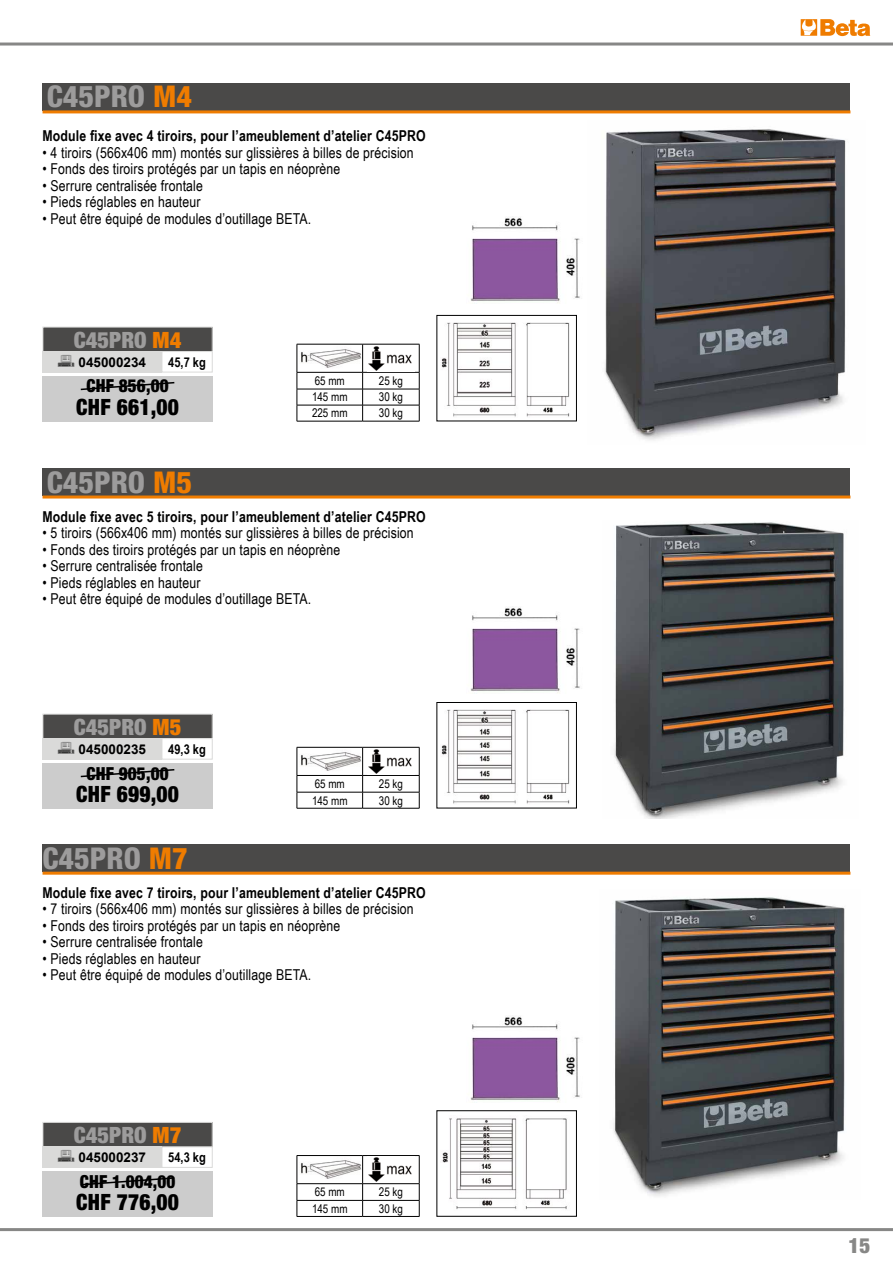
<style>
.page{position:relative;width:893px;height:1263px;background:#fff}
.page>*{position:absolute;margin:0;border:0;box-sizing:border-box;transform-origin:0 0}
.t1{font:800 condensed 30px "Helvetica Neue LT Std";color:#9d9c9c}
.t2{font:900 condensed 22.5px "Helvetica Neue LT Std";letter-spacing:.01em;color:#000;scale:.95 1}
.t3{font:900 condensed 22.5px "Helvetica Neue LT Std";color:#9d9c9c}
.t4{font:900 condensed 21px "Helvetica Neue LT Std";color:#878786}
.t5{font:900 condensed 18px "Helvetica Neue LT Std";letter-spacing:.01em;color:#000;scale:.95 1}
.t6{font:15px "Arial Beta Narrow";letter-spacing:.01em;color:#000}
.t7{font:700 15px "Arial Beta Narrow";letter-spacing:.01em;color:#000}
.t8{font:700 13.5px "Arial Beta";color:#000}
.t9{font:700 13.5px "Arial Beta Narrow";color:#000}
.t10{font:12px "Arial Beta Narrow";color:#000}
.s1{color:#ef7c00}
</style>
<div class="page">
<svg style="left:801px;top:19px;width:69px;height:17px"></svg>
<hr style="left:0;top:43px;width:893px;height:3px;background:#878786">
<hr style="left:0;top:1228px;width:893px;height:3px;background:#878786">
<img style="left:605px;top:129px;width:241px;height:311px">
<hr style="left:297px;top:344px;width:66px;height:1px;background:#000">
<hr style="left:363px;top:344px;width:56px;height:1px;background:#000">
<hr style="left:297px;top:372px;width:66px;height:1px;background:#000">
<hr style="left:363px;top:372px;width:56px;height:1px;background:#000">
<hr style="left:297px;top:389px;width:66px;height:1px;background:#000">
<hr style="left:363px;top:389px;width:56px;height:1px;background:#000">
<hr style="left:297px;top:405px;width:66px;height:1px;background:#000">
<svg style="left:297px;top:344px;width:1px;height:77px"></svg>
<hr style="left:363px;top:405px;width:56px;height:1px;background:#000">
<svg style="left:362px;top:344px;width:1px;height:77px"></svg>
<svg style="left:419px;top:344px;width:1px;height:77px"></svg>
<hr style="left:297px;top:421px;width:66px;height:1px;background:#000">
<hr style="left:363px;top:421px;width:56px;height:1px;background:#000">
<img style="left:301px;top:349px;width:60px;height:19px">
<img style="left:368px;top:346px;width:44px;height:25px">
<img style="left:614px;top:522px;width:230px;height:297px">
<hr style="left:297px;top:747px;width:66px;height:1px;background:#000">
<hr style="left:363px;top:747px;width:56px;height:1px;background:#000">
<hr style="left:297px;top:775px;width:66px;height:1px;background:#000">
<hr style="left:363px;top:775px;width:56px;height:1px;background:#000">
<hr style="left:297px;top:792px;width:66px;height:1px;background:#000">
<svg style="left:297px;top:747px;width:1px;height:61px"></svg>
<hr style="left:363px;top:792px;width:56px;height:1px;background:#000">
<svg style="left:362px;top:747px;width:1px;height:61px"></svg>
<svg style="left:419px;top:747px;width:1px;height:61px"></svg>
<hr style="left:297px;top:808px;width:66px;height:1px;background:#000">
<hr style="left:363px;top:808px;width:56px;height:1px;background:#000">
<img style="left:301px;top:752px;width:60px;height:19px">
<img style="left:368px;top:749px;width:44px;height:25px">
<img style="left:613px;top:897px;width:232px;height:299px">
<hr style="left:297px;top:1155px;width:66px;height:1px;background:#000">
<hr style="left:363px;top:1155px;width:56px;height:1px;background:#000">
<hr style="left:297px;top:1183px;width:66px;height:1px;background:#000">
<hr style="left:363px;top:1183px;width:56px;height:1px;background:#000">
<hr style="left:297px;top:1200px;width:66px;height:1px;background:#000">
<svg style="left:297px;top:1156px;width:1px;height:60px"></svg>
<hr style="left:363px;top:1200px;width:56px;height:1px;background:#000">
<svg style="left:362px;top:1156px;width:1px;height:60px"></svg>
<svg style="left:419px;top:1156px;width:1px;height:60px"></svg>
<hr style="left:297px;top:1216px;width:66px;height:1px;background:#000">
<hr style="left:363px;top:1216px;width:56px;height:1px;background:#000">
<img style="left:301px;top:1160px;width:60px;height:19px">
<img style="left:368px;top:1157px;width:44px;height:25px">
<img style="left:470px;top:216px;width:110px;height:87px">
<img style="left:441px;top:322px;width:129px;height:95px">
<div style="left:436px;top:315px;width:141px;height:106px;border:1px solid #000"></div>
<img style="left:470px;top:606px;width:110px;height:87px">
<img style="left:470px;top:1015px;width:110px;height:88px">
<img style="left:441px;top:709px;width:129px;height:95px">
<div style="left:436px;top:702px;width:141px;height:106px;border:1px solid #000"></div>
<img style="left:442px;top:1118px;width:125px;height:92px">
<div style="left:436px;top:1110px;width:141px;height:107px;border:1px solid #000"></div>
<div style="left:43px;top:83px;width:807px;height:28px;background:#4a4948"></div>
<hr style="left:43px;top:110px;width:807px;height:3px;background:#ef7c00">
<div style="left:43px;top:844px;width:807px;height:28px;background:#4a4948"></div>
<hr style="left:43px;top:872px;width:807px;height:3px;background:#ef7c00">
<div style="left:43px;top:468px;width:807px;height:28px;background:#4a4948"></div>
<hr style="left:43px;top:495px;width:807px;height:3px;background:#ef7c00">
<div style="left:43px;top:327px;width:169px;height:25px;background:#4a4948"></div>
<div style="left:43px;top:327px;width:170px;height:25px;border:1px solid #dadad9"></div>
<div style="left:43px;top:351px;width:119px;height:21px;background:#dadad9"></div>
<div style="left:162px;top:351px;width:51px;height:21px;border:1px solid #dadad9"></div>
<div style="left:43px;top:714px;width:169px;height:25px;background:#4a4948"></div>
<div style="left:43px;top:714px;width:170px;height:25px;border:1px solid #dadad9"></div>
<div style="left:43px;top:738px;width:119px;height:21px;background:#dadad9"></div>
<div style="left:162px;top:738px;width:51px;height:21px;border:1px solid #dadad9"></div>
<div style="left:43px;top:1122px;width:169px;height:25px;background:#4a4948"></div>
<div style="left:43px;top:1122px;width:170px;height:25px;border:1px solid #dadad9"></div>
<div style="left:43px;top:1146px;width:119px;height:22px;background:#dadad9"></div>
<div style="left:162px;top:1146px;width:51px;height:22px;border:1px solid #dadad9"></div>
<div style="left:43px;top:376px;width:170px;height:45px;background:#ccc"></div>
<div style="left:43px;top:763px;width:170px;height:45px;background:#ccc"></div>
<div style="left:43px;top:1171px;width:170px;height:46px;background:#ccc"></div>
<svg style="left:80px;top:381px;width:95px;height:10px"></svg>
<svg style="left:80px;top:769px;width:95px;height:9px"></svg>
<svg style="left:80px;top:1177px;width:95px;height:9px"></svg>
<h1 class="t1" style="left:47px;top:78px;width:147px">C45PRO <span class="s1">M4</span></h1>
<p class="t7" style="left:43px;top:124px;width:385px">Module fixe avec 4 tiroirs, pour l’ameublement d’atelier C45PRO</p>
<p class="t6" style="left:43px;top:141px;width:373px">• 4 tiroirs (566x406 mm) montés sur glissières à billes de précision</p>
<p class="t6" style="left:43px;top:158px;width:299px">• Fonds des tiroirs protégés par un tapis en néoprène</p>
<p class="t6" style="left:43px;top:174px;width:162px">• Serrure centralisée frontale</p>
<p class="t6" style="left:43px;top:191px;width:160px">• Pieds réglables en hauteur</p>
<p class="t6" style="left:43px;top:207px;width:270px">• Peut être équipé de modules d’outillage BETA.</p>
<h2 class="t3" style="left:74px;top:326px;width:109px">C45PRO <span class="s1">M4</span></h2>
<p class="t8" style="left:79px;top:353px;width:69px">045000234</p>
<p class="t9" style="left:168px;top:352px;width:39px">45,7 kg</p>
<p class="t5" style="left:87px;top:375px;width:88px">CHF 856,00</p>
<h2 class="t2" style="left:76px;top:393px;width:110px">CHF 661,00</h2>
<h1 class="t1" style="left:47px;top:463px;width:147px">C45PRO <span class="s1">M5</span></h1>
<p class="t10" style="left:315px;top:372px;width:32px">65 mm</p>
<p class="t10" style="left:379px;top:372px;width:26px">25 kg</p>
<p class="t10" style="left:312px;top:388px;width:37px">145 mm</p>
<p class="t10" style="left:379px;top:388px;width:26px">30 kg</p>
<p class="t10" style="left:312px;top:404px;width:37px">225 mm</p>
<p class="t10" style="left:379px;top:404px;width:26px">30 kg</p>
<p class="t7" style="left:43px;top:505px;width:385px">Module fixe avec 5 tiroirs, pour l’ameublement d’atelier C45PRO</p>
<p class="t6" style="left:43px;top:522px;width:373px">• 5 tiroirs (566x406 mm) montés sur glissières à billes de précision</p>
<p class="t6" style="left:43px;top:538px;width:299px">• Fonds des tiroirs protégés par un tapis en néoprène</p>
<p class="t6" style="left:43px;top:555px;width:162px">• Serrure centralisée frontale</p>
<p class="t6" style="left:43px;top:571px;width:160px">• Pieds réglables en hauteur</p>
<p class="t6" style="left:43px;top:588px;width:270px">• Peut être équipé de modules d’outillage BETA.</p>
<h2 class="t3" style="left:74px;top:713px;width:109px">C45PRO <span class="s1">M5</span></h2>
<p class="t8" style="left:79px;top:740px;width:69px">045000235</p>
<p class="t9" style="left:168px;top:739px;width:39px">49,3 kg</p>
<p class="t5" style="left:87px;top:762px;width:88px">CHF 905,00</p>
<h2 class="t2" style="left:76px;top:780px;width:110px">CHF 699,00</h2>
<h1 class="t1" style="left:43px;top:839px;width:147px">C45PRO <span class="s1">M7</span></h1>
<p class="t10" style="left:315px;top:775px;width:32px">65 mm</p>
<p class="t10" style="left:379px;top:775px;width:26px">25 kg</p>
<p class="t10" style="left:312px;top:791px;width:37px">145 mm</p>
<p class="t10" style="left:379px;top:791px;width:26px">30 kg</p>
<p class="t7" style="left:43px;top:881px;width:385px">Module fixe avec 7 tiroirs, pour l’ameublement d’atelier C45PRO</p>
<p class="t6" style="left:43px;top:898px;width:373px">• 7 tiroirs (566x406 mm) montés sur glissières à billes de précision</p>
<p class="t6" style="left:43px;top:915px;width:299px">• Fonds des tiroirs protégés par un tapis en néoprène</p>
<p class="t6" style="left:43px;top:931px;width:162px">• Serrure centralisée frontale</p>
<p class="t6" style="left:43px;top:948px;width:160px">• Pieds réglables en hauteur</p>
<p class="t6" style="left:43px;top:964px;width:270px">• Peut être équipé de modules d’outillage BETA.</p>
<h2 class="t3" style="left:74px;top:1121px;width:109px">C45PRO <span class="s1">M7</span></h2>
<p class="t8" style="left:79px;top:1148px;width:69px">045000237</p>
<p class="t9" style="left:168px;top:1147px;width:39px">54,3 kg</p>
<p class="t5" style="left:80px;top:1170px;width:102px">CHF 1.004,00</p>
<h2 class="t2" style="left:76px;top:1188px;width:110px">CHF 776,00</h2>
<p class="t10" style="left:315px;top:1183px;width:32px">65 mm</p>
<p class="t10" style="left:379px;top:1183px;width:26px">25 kg</p>
<p class="t10" style="left:312px;top:1200px;width:37px">145 mm</p>
<p class="t10" style="left:379px;top:1200px;width:26px">30 kg</p>
<h3 class="t4" style="left:849px;top:1233px;width:23px">15</h3>
</div>
